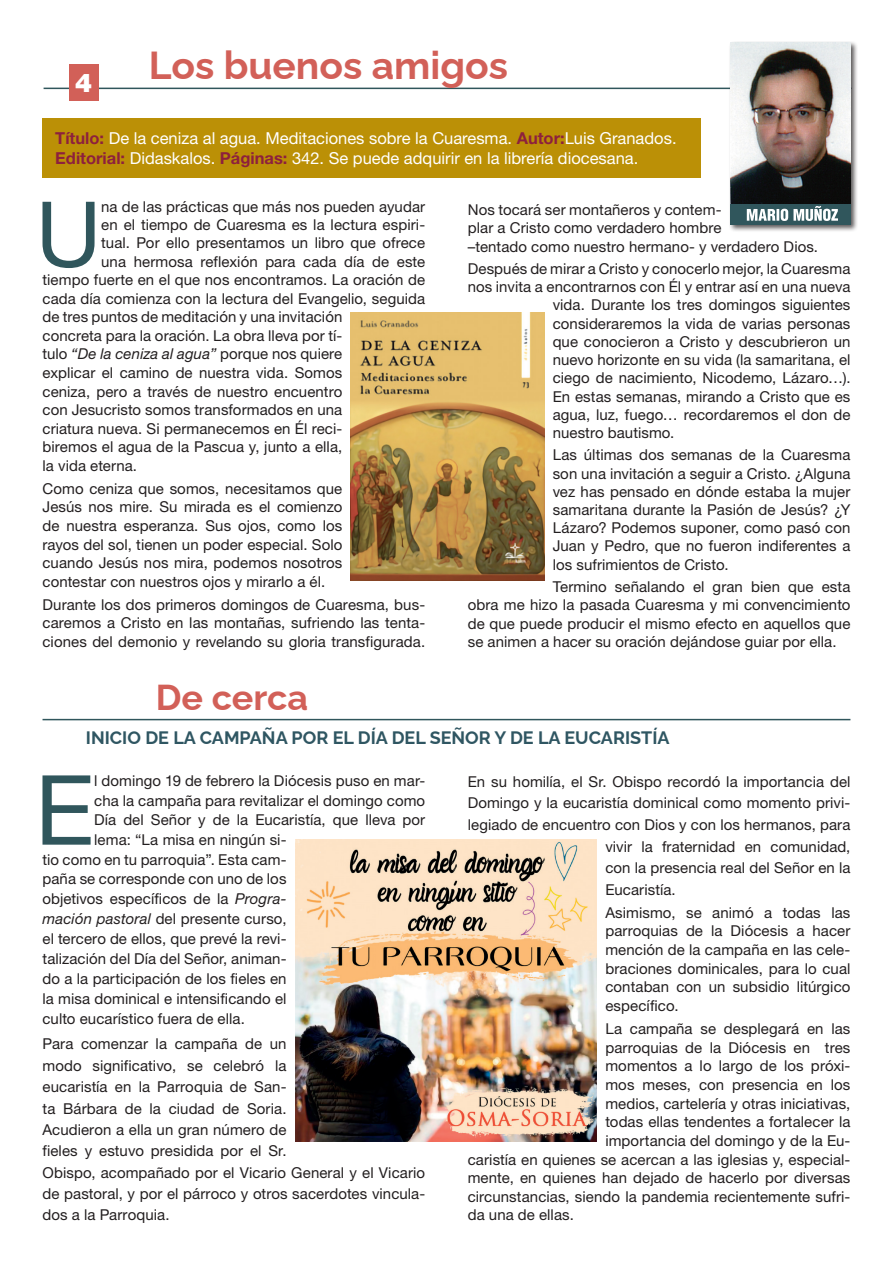
<style>
.page{position:relative;width:893px;height:1263px;background:#fff}
.page>*{position:absolute;margin:0;border:0;box-sizing:border-box;transform-origin:0 0}
.TEXTO{font:96.9px "Helvetica Neue LT Std";color:#30565c}
.TEXTO-2{font:90.6px "Helvetica Neue LT Std";color:#30565c}
.TITULO{font:100 39px "Raleway";color:#d26058}
.TITULO-2{font:100 36px "Raleway";color:#d26058}
.t1{font:900 25.5px "Helvetica LT Std";color:#fff}
.SUBTITULO{font:100 18px "Raleway";color:#2f5662}
.t2{font:16.5px/19.8px "Helvetica Neue LT Std";color:#fff}
.TEXTO-3{font:15px/18.6px "Helvetica Neue LT Std";letter-spacing:.005em;color:#231f20;text-align:justify}
.s1{font-weight:700;color:#8d203d}
.s2{font-style:italic}
</style>
<div class="page">
<hr style="left:44px;top:88px;width:807px;height:1px;background:#30565c">
<div style="left:69px;top:64px;width:29px;height:37px;background:#d26058"></div>
<hr style="left:43px;top:719px;width:807px;height:1px;background:#30565c">
<div style="left:728px;top:41px;width:130px;height:191px;background:#231f20;opacity:.75"></div>
<div style="left:730px;top:204px;width:120px;height:20px;background:#30565c"></div>
<img style="left:730px;top:43px;width:120px;height:161px">
<svg style="left:747px;top:206px;width:91px;height:15px"></svg>
<div style="left:43px;top:118px;width:658px;height:60px;background:#bb9006"></div>
<img style="left:351px;top:312px;width:193px;height:268px">
<img style="left:295px;top:839px;width:302px;height:302px">
<h3 class="t1" style="left:75px;top:66px;width:19px">4</h3>
<p class="TITULO" style="left:149px;top:34px;width:361px">Los buenos amigos</p>
<p class="t2" style="left:55px;top:128px;width:623px"><span class="s1">Título:</span> De la ceniza al agua. Meditaciones sobre la Cuaresma. <span class="s1">Autor:</span>Luis Granados.<br><span class="s1">Editorial:</span> Didaskalos. <span class="s1">Páginas:</span> 342. Se puede adquirir en la librería diocesana.</p>
<p class="TEXTO-2" style="left:36px;top:180px;width:67px">U</p>
<p class="TEXTO-3" style="left:101px;top:198px;width:325px">na de las prácticas que más nos pueden ayudar</p>
<p class="TEXTO-3" style="left:468px;top:201px;width:352px;line-height:18.1px;text-align:left">Nos tocará ser montañeros y contem-<br>plar a Cristo como verdadero hombre<br>–tentado como nuestro hermano- y verdadero Dios.</p>
<p class="TEXTO-3" style="left:468px;top:259px;width:384px">Después de mirar a Cristo y conocerlo mejor, la Cuaresma</p>
<p class="TEXTO-3" style="left:468px;top:277px;width:384px">nos invita a encontrarnos con Él y entrar así en una nueva</p>
<p class="TEXTO-3" style="left:553px;top:296px;width:299px">vida. Durante los tres domingos siguientes</p>
<p class="TEXTO-3" style="left:553px;top:314px;width:299px">consideraremos la vida de varias personas</p>
<p class="TEXTO-3" style="left:553px;top:332px;width:299px">que conocieron a Cristo y descubrieron un</p>
<p class="TEXTO-3" style="left:553px;top:350px;width:299px">nuevo horizonte en su vida (la samaritana, el</p>
<p class="TEXTO-3" style="left:553px;top:368px;width:299px">ciego de nacimiento, Nicodemo, Lázaro…).</p>
<p class="TEXTO-3" style="left:553px;top:387px;width:299px">En estas semanas, mirando a Cristo que es</p>
<p class="TEXTO-3" style="left:553px;top:405px;width:299px">agua, luz, fuego… recordaremos el don de</p>
<p class="TEXTO-3" style="left:553px;top:423px;width:123px">nuestro bautismo.</p>
<p class="TEXTO-3" style="left:553px;top:446px;width:299px;line-height:18.1px">Las últimas dos semanas de la Cuaresma son una invitación a seguir a Cristo. ¿Alguna vez has pensado en dónde estaba la mujer samaritana durante la Pasión de Jesús? ¿Y Lázaro? Podemos suponer, como pasó con Juan y Pedro, que no fueron indiferentes a los sufrimientos de Cristo.</p>
<p class="TEXTO-3" style="left:468px;top:577px;width:384px;line-height:18.1px;text-indent:85px">Termino señalando el gran bien que esta obra me hizo la pasada Cuaresma y mi convencimiento de que puede producir el mismo efecto en aquellos que se animen a hacer su oración dejándose guiar por ella.</p>
<p class="TEXTO-3" style="left:101px;top:216px;width:325px">en el tiempo de Cuaresma es la lectura espiri-</p>
<p class="TEXTO-3" style="left:101px;top:234px;width:325px">tual. Por ello presentamos un libro que ofrece</p>
<p class="TEXTO-3" style="left:101px;top:252px;width:325px">una hermosa reflexión para cada día de este</p>
<p class="TEXTO-3" style="left:43px;top:270px;width:384px">tiempo fuerte en el que nos encontramos. La oración de</p>
<p class="TEXTO-3" style="left:43px;top:289px;width:384px">cada día comienza con la lectura del Evangelio, seguida</p>
<p class="TEXTO-3" style="left:43px;top:307px;width:301px">de tres puntos de meditación y una invitación</p>
<p class="TEXTO-3" style="left:43px;top:326px;width:301px">concreta para la oración. La obra lleva por tí-</p>
<p class="TEXTO-3" style="left:43px;top:345px;width:301px">tulo <span class="s2">“De la ceniza al agua”</span> porque nos quiere</p>
<p class="TEXTO-3" style="left:43px;top:363px;width:301px">explicar el camino de nuestra vida. Somos</p>
<p class="TEXTO-3" style="left:43px;top:382px;width:301px">ceniza, pero a través de nuestro encuentro</p>
<p class="TEXTO-3" style="left:43px;top:400px;width:301px">con Jesucristo somos transformados en una</p>
<p class="TEXTO-3" style="left:43px;top:419px;width:301px">criatura nueva. Si permanecemos en Él reci-</p>
<p class="TEXTO-3" style="left:43px;top:438px;width:301px">biremos el agua de la Pascua y, junto a ella,</p>
<p class="TEXTO-3" style="left:43px;top:456px;width:96px">la vida eterna.</p>
<p class="TEXTO-3" style="left:43px;top:479px;width:301px">Como ceniza que somos, necesitamos que Jesús nos mire. Su mirada es el comienzo de nuestra esperanza. Sus ojos, como los rayos del sol, tienen un poder especial. Solo cuando Jesús nos mira, podemos nosotros contestar con nuestros ojos y mirarlo a él.</p>
<p class="TEXTO-3" style="left:43px;top:595px;width:384px">Durante los dos primeros domingos de Cuaresma, bus&shy;caremos a Cristo en las montañas, sufriendo las tenta&shy;ciones del demonio y revelando su gloria transfigurada.</p>
<p class="TITULO-2" style="left:156px;top:669px;width:154px">De cerca</p>
<p class="SUBTITULO" style="left:86px;top:723px;width:585px">INICIO DE LA CAMPAÑA POR EL DÍA DEL SEÑOR Y DE LA EUCARISTÍA</p>
<p class="TEXTO" style="left:35px;top:752px;width:61px">E</p>
<p class="TEXTO-3" style="left:94px;top:771px;width:333px">l domingo 19 de febrero la Diócesis puso en mar-</p>
<p class="TEXTO-3" style="left:94px;top:791px;width:333px">cha la campaña para revitalizar el domingo como</p>
<p class="TEXTO-3" style="left:94px;top:810px;width:333px">Día del Señor y de la Eucaristía, que lleva por</p>
<p class="TEXTO-3" style="left:94px;top:830px;width:194px">lema: “La misa en ningún si-</p>
<p class="TEXTO-3" style="left:43px;top:850px;width:245px">tio como en tu parroquia”. Esta cam-</p>
<p class="TEXTO-3" style="left:43px;top:870px;width:245px">paña se corresponde con uno de los</p>
<p class="TEXTO-3" style="left:43px;top:889px;width:245px">objetivos específicos de la <span class="s2">Progra-</span></p>
<p class="TEXTO-3" style="left:43px;top:909px;width:245px"><span class="s2">mación pastoral</span> del presente curso,</p>
<p class="TEXTO-3" style="left:43px;top:929px;width:245px">el tercero de ellos, que prevé la revi-</p>
<p class="TEXTO-3" style="left:43px;top:949px;width:245px">talización del Día del Señor, animan-</p>
<p class="TEXTO-3" style="left:43px;top:969px;width:246px">do a la participación de los fieles en</p>
<p class="TEXTO-3" style="left:43px;top:989px;width:245px">la misa dominical e intensificando el</p>
<p class="TEXTO-3" style="left:43px;top:1009px;width:204px">culto eucarístico fuera de ella.</p>
<p class="TEXTO-3" style="left:43px;top:1033px;width:384px;line-height:21.5px;text-align:left">Para comenzar la campaña de un<br>modo significativo, se celebró la<br>eucaristía en la Parroquia de San-<br>ta Bárbara de la ciudad de Soria.<br>Acudieron a ella un gran número de<br>fieles y estuvo presidida por el Sr.<br>Obispo, acompañado por el Vicario General y el Vicario de pastoral, y por el párroco y otros sacerdotes vincula&shy;dos a la Parroquia.</p>
<p class="TEXTO-3" style="left:468px;top:772px;width:384px">En su homilía, el Sr. Obispo recordó la importancia del</p>
<p class="TEXTO-3" style="left:468px;top:793px;width:384px">Domingo y la eucaristía dominical como momento privi-</p>
<p class="TEXTO-3" style="left:468px;top:815px;width:384px">legiado de encuentro con Dios y con los hermanos, para</p>
<p class="TEXTO-3" style="left:605px;top:837px;width:247px">vivir la fraternidad en comunidad,</p>
<p class="TEXTO-3" style="left:605px;top:858px;width:247px">con la presencia real del Señor en la</p>
<p class="TEXTO-3" style="left:605px;top:880px;width:72px">Eucaristía.</p>
<p class="TEXTO-3" style="left:605px;top:903px;width:247px">Asimismo, se animó a todas las parroquias de la Diócesis a hacer mención de la campaña en las cele&shy;braciones dominicales, para lo cual contaban con un subsidio litúrgico específico.</p>
<p class="TEXTO-3" style="left:605px;top:1019px;width:247px">La campaña se desplegará en las</p>
<p class="TEXTO-3" style="left:605px;top:1038px;width:247px">parroquias de la Diócesis en tres</p>
<p class="TEXTO-3" style="left:605px;top:1056px;width:247px">momentos a lo largo de los próxi-</p>
<p class="TEXTO-3" style="left:605px;top:1075px;width:247px">mos meses, con presencia en los</p>
<p class="TEXTO-3" style="left:605px;top:1094px;width:247px">medios, cartelería y otras iniciativas,</p>
<p class="TEXTO-3" style="left:605px;top:1112px;width:247px">todas ellas tendentes a fortalecer la</p>
<p class="TEXTO-3" style="left:605px;top:1131px;width:247px">importancia del domingo y de la Eu-</p>
<p class="TEXTO-3" style="left:468px;top:1150px;width:384px">caristía en quienes se acercan a las iglesias y, especial-</p>
<p class="TEXTO-3" style="left:468px;top:1168px;width:384px">mente, en quienes han dejado de hacerlo por diversas</p>
<p class="TEXTO-3" style="left:468px;top:1187px;width:384px">circunstancias, siendo la pandemia recientemente sufri-</p>
<p class="TEXTO-3" style="left:468px;top:1205px;width:108px">da una de ellas.</p>
</div>
